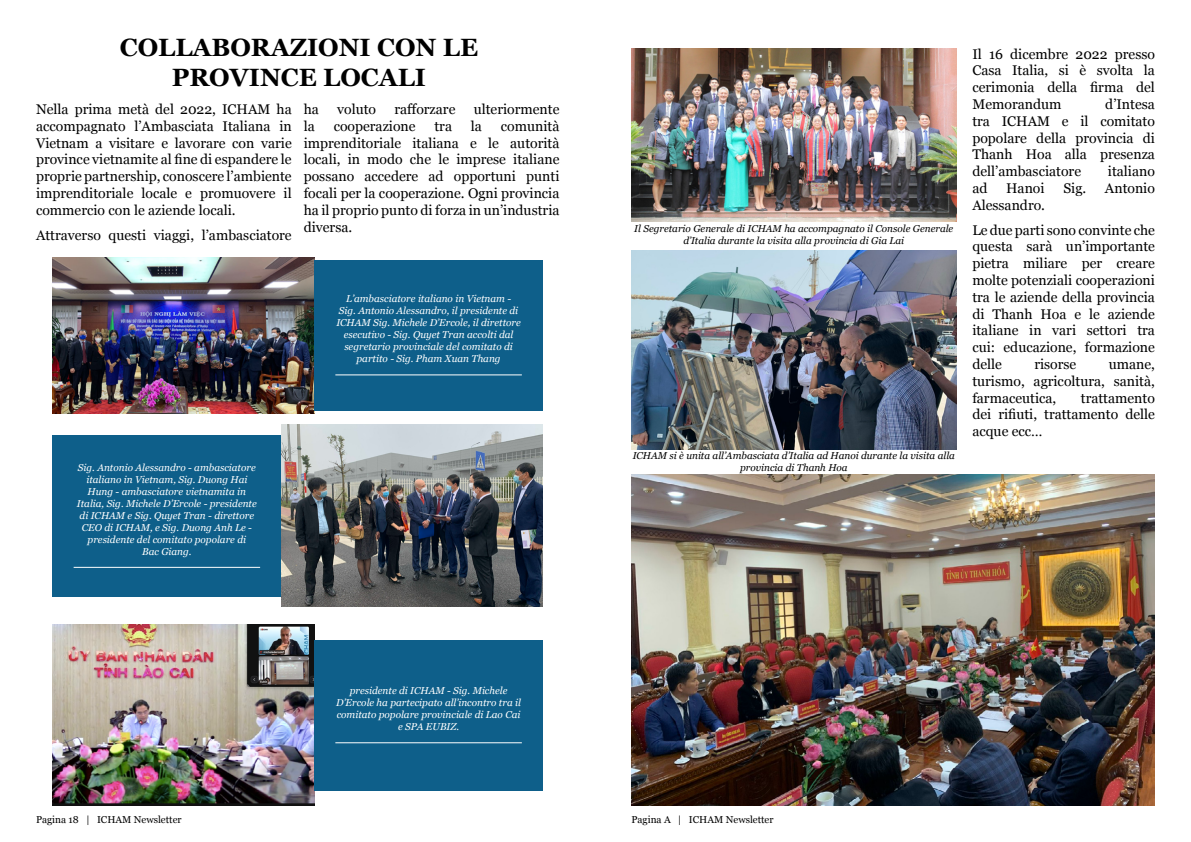
<style>
.page{position:relative;width:1191px;height:842px;background:#fff}
.page>*{position:absolute;margin:0;border:0;box-sizing:border-box;transform-origin:0 0}
.t1{font:700 25px/30px "Georgia";color:#000;text-align:center}
.t2{font:14px/16.8px "Georgia";color:#000;text-align:justify}
.t3{font:italic 10px/12px "Georgia";color:#fff;text-align:center}
.t4{font:italic 10px/12px "Georgia";color:#000;text-align:center}
.t5{font:10px "Georgia";color:#000}
</style>
<div class="page">
<img style="left:53px;top:257px;width:261px;height:156px">
<img style="left:53px;top:624px;width:261px;height:182px">
<img style="left:281px;top:425px;width:262px;height:181px">
<div style="left:314px;top:260px;width:229px;height:150px;background:#0e5f8a"></div>
<div style="left:314px;top:640px;width:229px;height:150px;background:#0e5f8a"></div>
<div style="left:53px;top:435px;width:228px;height:161px;background:#0e5f8a"></div>
<hr style="left:335px;top:374px;width:187px;height:1px;background:#fff">
<hr style="left:74px;top:567px;width:186px;height:1px;background:#fff">
<hr style="left:335px;top:742px;width:187px;height:1px;background:#fff">
<img style="left:631px;top:48px;width:325px;height:173px">
<img style="left:631px;top:250px;width:325px;height:200px">
<img style="left:631px;top:475px;width:524px;height:331px">
<h1 class="t1" style="left:120px;top:31px;width:360px">COLLABORAZIONI CON LE<br>PROVINCE LOCALI</h1>
<p class="t2" style="left:36px;top:100px;width:257px">Nella prima metà del 2022, ICHAM ha accompagnato l’Ambasciata Italiana in Vietnam a visitare e lavorare con varie province vietnamite al fine di espandere le proprie partnership, conoscere l’ambiente imprenditoriale locale e promuovere il commercio con le aziende locali.</p>
<p class="t2" style="left:36px;top:226px;width:257px">Attraverso questi viaggi, l’ambasciatore</p>
<p class="t2" style="left:304px;top:100px;width:17px">ha</p>
<p class="t2" style="left:337px;top:100px;width:40px">voluto</p>
<p class="t2" style="left:394px;top:100px;width:62px">rafforzare</p>
<p class="t2" style="left:474px;top:100px;width:87px">ulteriormente</p>
<p class="t2" style="left:304px;top:117px;width:13px">la</p>
<p class="t2" style="left:334px;top:117px;width:83px">cooperazione</p>
<p class="t2" style="left:434px;top:117px;width:19px">tra</p>
<p class="t2" style="left:471px;top:117px;width:13px">la</p>
<p class="t2" style="left:304px;top:117px;width:257px;text-indent:197px">comunità imprenditoriale italiana e le autorità locali, in modo che le imprese italiane possano accedere ad opportuni punti focali per la cooperazione. Ogni provincia ha il proprio punto di forza in un’industria diversa.</p>
<p class="t3" style="left:336px;top:293px;width:186px">L’ambasciatore italiano in Vietnam - Sig. Antonio Alessandro, il presidente di ICHAM Sig. Michele D’Ercole, il direttore esecutivo - Sig. Quyet Tran accolti dal segretario provinciale del comitato di partito - Sig. Pham Xuan Thang</p>
<p class="t3" style="left:77px;top:461px;width:181px">Sig. Antonio Alessandro - ambasciatore italiano in Vietnam, Sig. Duong Hai Hung - ambasciatore vietnamita in Italia, Sig. Michele D’Ercole - presidente di ICHAM e Sig. Quyet Tran - direttore CEO di ICHAM, e Sig. Duong Anh Le - presidente del comitato popolare di<br>Bac Giang.</p>
<p class="t4" style="left:634px;top:222px;width:320px">Il Segretario Generale di ICHAM ha accompagnato il Console Generale d’Italia durante la visita alla provincia di Gia Lai</p>
<p class="t4" style="left:632px;top:450px;width:324px">ICHAM si è unita all’Ambasciata d’Italia ad Hanoi durante la visita alla provincia di Thanh Hoa</p>
<p class="t2" style="left:972px;top:45px;width:184px">Il 16 dicembre 2022 presso Casa Italia, si è svolta la cerimonia della firma del Memorandum</p>
<p class="t2" style="left:972px;top:95px;width:184px;text-indent:133px">d’Intesa tra ICHAM e il comitato popolare della provincia di Thanh Hoa alla presenza dell’ambasciatore</p>
<p class="t2" style="left:1108px;top:162px;width:48px">italiano</p>
<p class="t2" style="left:972px;top:179px;width:17px">ad</p>
<p class="t2" style="left:1006px;top:179px;width:40px">Hanoi</p>
<p class="t2" style="left:1063px;top:179px;width:24px">Sig.</p>
<p class="t2" style="left:1105px;top:179px;width:51px">Antonio</p>
<p class="t2" style="left:972px;top:192px;width:184px;line-height:24.8px">Alessandro.<br>Le due parti sono convinte che</p>
<p class="t2" style="left:972px;top:238px;width:184px">questa sarà un’importante pietra miliare per creare molte potenziali cooperazioni tra le aziende della provincia di Thanh Hoa e le aziende italiane in vari settori tra cui: educazione, formazione delle</p>
<p class="t2" style="left:1034px;top:355px;width:43px">risorse</p>
<p class="t2" style="left:972px;top:355px;width:184px;text-indent:136px">umane, turismo, agricoltura, sanità, farmaceutica,</p>
<p class="t2" style="left:972px;top:389px;width:184px;text-indent:108px">trattamento dei rifiuti, trattamento delle acque ecc…</p>
<p class="t3" style="left:336px;top:684px;width:186px">presidente di ICHAM - Sig. Michele D’Ercole ha partecipato all’incontro tra il comitato popolare provinciale di Lao Cai e SPA EUBIZ.</p>
<p class="t5" style="left:36px;top:812px;width:147px">Pagina 18 | ICHAM Newsletter</p>
<p class="t5" style="left:631px;top:812px;width:144px">Pagina A | ICHAM Newsletter</p>
</div>
